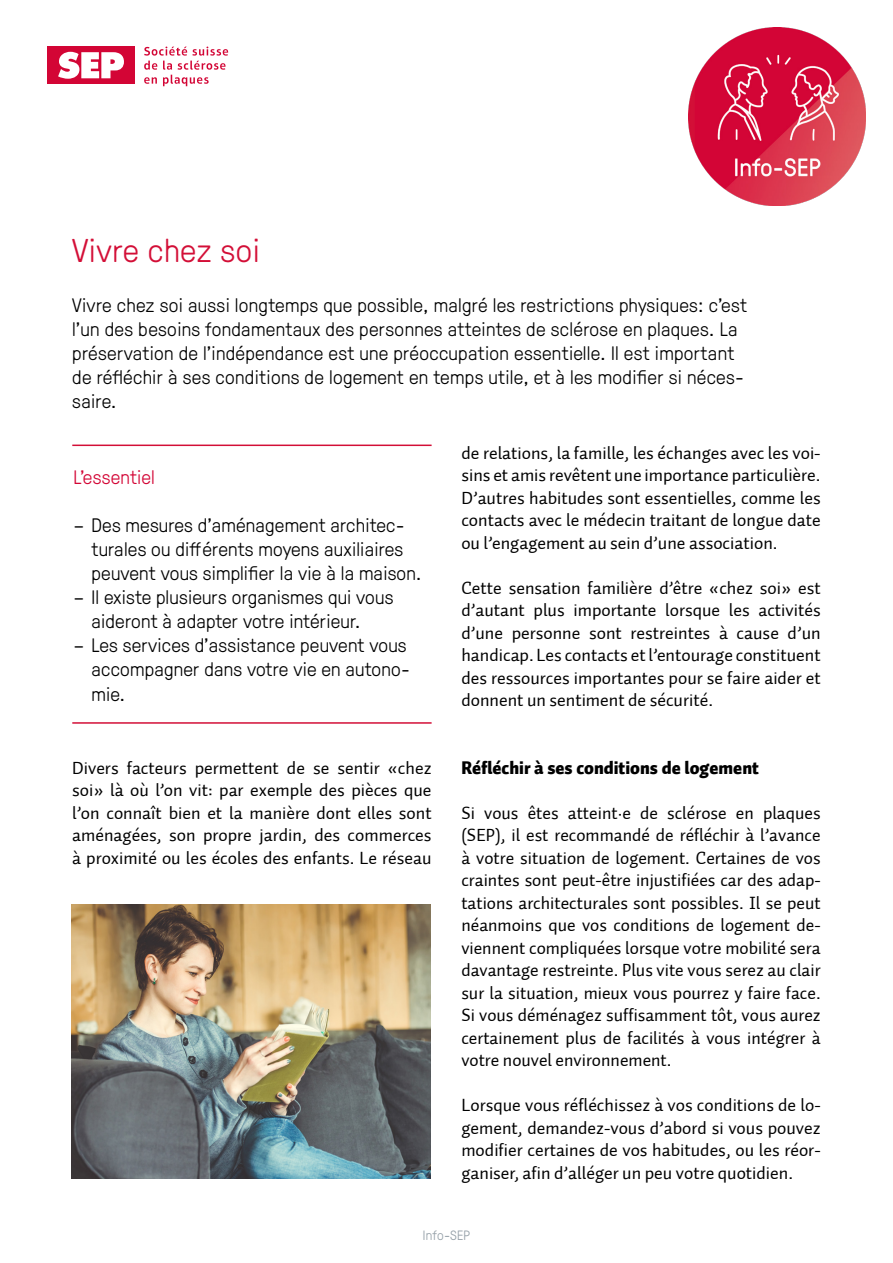
<style>
.page{position:relative;width:893px;height:1263px;background:#fff}
.page>*{position:absolute;margin:0;border:0;box-sizing:border-box;transform-origin:0 0}
.t1{font:300 33px "GT Pressura";letter-spacing:.015em;color:#d30f37}
.t2{font:300 19.5px/24px "GT Pressura";letter-spacing:.01em;color:#000}
.t3{font:300 19.5px "GT Pressura";letter-spacing:.01em;color:#d30535}
.t4{font:18px/22.5px "Auto 2 Regular LF";color:#000;text-align:justify}
.t5{font:18px "Auto 2 Black LF";color:#000}
.t6{font:300 13.5px "GT Pressura";letter-spacing:.015em;color:#949fa7}
</style>
<div class="page">
<img style="left:688px;top:28px;width:178px;height:177px">
<div style="left:47px;top:46px;width:88px;height:38px;background:#d30535"></div>
<svg style="left:144px;top:47px;width:84px;height:39px"></svg>
<svg style="left:58px;top:52px;width:66px;height:27px"></svg>
<hr style="left:72px;top:445px;width:360px;height:1px;background:#d30f37">
<hr style="left:72px;top:722px;width:360px;height:2px;background:#d30f37">
<img style="left:71px;top:904px;width:359px;height:275px">
<h1 class="t1" style="left:72px;top:227px;width:189px">Vivre chez soi</h1>
<p class="t2" style="left:72px;top:292px;width:676px">Vivre chez soi aussi longtemps que possible, malgré les restrictions physiques: c’est l’un des besoins fondamentaux des personnes atteintes de sclérose en plaques. La préservation de l’indépendance est une préoccupation essentielle. Il est important de réfléchir à ses conditions de logement en temps utile, et à les modifier si néces&shy;saire.</p>
<p class="t3" style="left:74px;top:464px;width:83px">L’essentiel</p>
<p class="t2" style="left:92px;top:512px;width:332px;text-indent:-18px">– Des mesures d’aménagement architec&shy;turales ou différents moyens auxiliaires peuvent vous simplifier la vie à la maison.</p>
<p class="t2" style="left:92px;top:584px;width:303px;text-indent:-18px">– Il existe plusieurs organismes qui vous aideront à adapter votre intérieur.</p>
<p class="t2" style="left:92px;top:632px;width:320px;text-indent:-18px">– Les services d’assistance peuvent vous accompagner dans votre vie en autono&shy;mie.</p>
<p class="t4" style="left:72px;top:757px;width:361px">Divers facteurs permettent de se sentir «chez soi» là où l’on vit: par exemple des pièces que l’on connaît bien et la manière dont elles sont aménagées, son propre jardin, des commerces à proximité ou les écoles des enfants. Le réseau</p>
<p class="t4" style="left:461px;top:442px;width:361px">de relations, la famille, les échanges avec les voi&shy;sins et amis revêtent une importance particulière.<br>D’autres habitudes sont essentielles, comme les contacts avec le médecin traitant de longue date ou l’engagement au sein d’une association.</p>
<p class="t4" style="left:461px;top:577px;width:361px">Cette sensation familière d’être «chez soi» est d’autant plus importante lorsque les activités d’une personne sont restreintes à cause d’un handicap. Les contacts et l’entourage constituent des ressources importantes pour se faire aider et donnent un sentiment de sécurité.</p>
<p class="t5" style="left:461px;top:756px;width:299px">Réfléchir à ses conditions de logement</p>
<p class="t4" style="left:461px;top:802px;width:361px">Si vous êtes atteint·e de sclérose en plaques (SEP), il est recommandé de réfléchir à l’avance à votre situation de logement. Certaines de vos craintes sont peut-être injustifiées car des adap&shy;tations architecturales sont possibles. Il se peut néanmoins que vos conditions de logement de&shy;viennent compliquées lorsque votre mobilité sera davantage restreinte. Plus vite vous serez au clair sur la situation, mieux vous pourrez y faire face.<br>Si vous déménagez suffisamment tôt, vous aurez certainement plus de facilités à vous intégrer à votre nouvel environnement.</p>
<p class="t4" style="left:461px;top:1094px;width:361px">Lorsque vous réfléchissez à vos conditions de lo&shy;gement, demandez-vous d’abord si vous pouvez modifier certaines de vos habitudes, ou les réor&shy;ganiser, afin d’alléger un peu votre quotidien.</p>
<p class="t6" style="left:423px;top:1226px;width:49px">Info-SEP</p>
</div>
